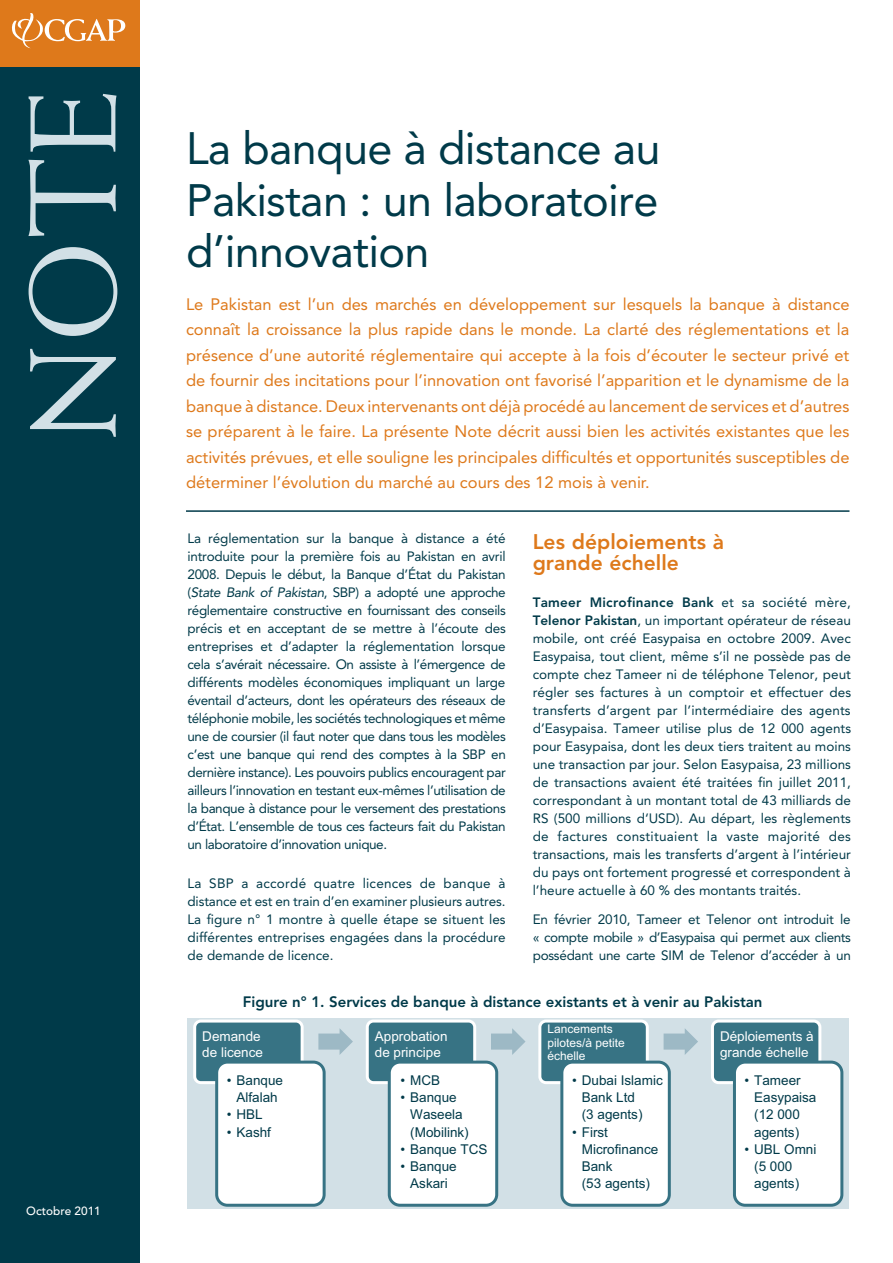
<style>
.page{position:relative;width:893px;height:1263px;background:#fff}
.page>*{position:absolute;margin:0;border:0;box-sizing:border-box;transform-origin:0 0}
.t1{font:123px "Weiss";color:#d2e0e6}
.headine{font:45px/51.8px "Avenir";letter-spacing:-.015em;color:#003a49;text-align:justify}
.subhead_1{font:800 21px/21px "Avenir";color:#de791b}
._1st_Paragraph{font:16.5px/25.5px "Avenir";color:#de791b;text-align:justify}
.table-fig_title{font:800 15px "Avenir";color:#003a49}
.body_text{font:13.5px/18px "Avenir";letter-spacing:-.01em;color:#003a49;text-align:justify}
.t2{font:13.5px/17.2px "Arial";color:#003a49}
.t3{font:13.5px/16.2px "Arial";color:#fff}
.t4{font:12px/13.5px "Arial";color:#fff}
.t5{font:500 11.85px "Avenir";color:#fff}
.s1{font-style:italic}
.s2{font-weight:800}
</style>
<div class="page">
<div style="left:0;top:52px;width:140px;height:1211px;background:#003a49"></div>
<div style="left:0;top:0;width:140px;height:66px;background:#de791b"></div>
<svg style="left:12px;top:13px;width:113px;height:35px"></svg>
<hr style="left:186px;top:510px;width:663px;height:2px;background:#003a49">
<div style="left:188px;top:1018px;width:661px;height:190px;background:#d2e0e6"></div>
<div style="left:195px;top:1021px;width:107px;height:61px;background:#377384;border-radius:6px"></div>
<div style="left:193px;top:1019px;width:111px;height:65px;border:3px solid #fff;border-radius:6px"></div>
<div style="left:217px;top:1062px;width:107px;height:143px;background:#fff;border-radius:11px"></div>
<div style="left:215px;top:1060px;width:111px;height:147px;border:3px solid #377384;border-radius:11px"></div>
<svg style="left:318px;top:1028px;width:35px;height:27px"></svg>
<div style="left:367px;top:1021px;width:108px;height:61px;background:#377384;border-radius:6px"></div>
<div style="left:366px;top:1019px;width:110px;height:65px;border:3px solid #fff;border-radius:6px"></div>
<div style="left:389px;top:1062px;width:108px;height:143px;background:#fff;border-radius:11px"></div>
<div style="left:388px;top:1060px;width:110px;height:147px;border:3px solid #377384;border-radius:11px"></div>
<svg style="left:491px;top:1028px;width:34px;height:27px"></svg>
<div style="left:540px;top:1021px;width:107px;height:61px;background:#377384;border-radius:6px"></div>
<div style="left:538px;top:1019px;width:111px;height:65px;border:3px solid #fff;border-radius:6px"></div>
<div style="left:562px;top:1062px;width:107px;height:143px;background:#fff;border-radius:11px"></div>
<div style="left:560px;top:1060px;width:111px;height:147px;border:3px solid #377384;border-radius:11px"></div>
<svg style="left:664px;top:1029px;width:34px;height:26px"></svg>
<div style="left:712px;top:1021px;width:108px;height:61px;background:#377384;border-radius:6px"></div>
<div style="left:711px;top:1019px;width:110px;height:65px;border:3px solid #fff;border-radius:6px"></div>
<div style="left:734px;top:1062px;width:108px;height:143px;background:#fff;border-radius:11px"></div>
<div style="left:733px;top:1060px;width:110px;height:147px;border:3px solid #377384;border-radius:11px"></div>
<p class="t1" style="left:2px;top:441px;width:353px;rotate:-90deg">NOTE</p>
<p class="t5" style="left:26px;top:1204px;width:76px">Octobre 2011</p>
<p class="headine" style="left:186px;top:123px;width:476px">La banque à distance au Pakistan : un laboratoire d’innovation</p>
<p class="_1st_Paragraph" style="left:186px;top:291px;width:665px">Le Pakistan est l’un des marchés en développement sur lesquels la banque à distance connaît la croissance la plus rapide dans le monde. La clarté des réglementations et la présence d’une autorité réglementaire qui accepte à la fois d’écouter le secteur privé et de fournir des incitations pour l’innovation ont favorisé l’apparition et le dynamisme de la banque à distance. Deux intervenants ont déjà procédé au lancement de services et d’autres se préparent à le faire. La présente Note décrit aussi bien les activités existantes que les activités prévues, et elle souligne les principales difficultés et opportunités susceptibles de</p>
<p class="_1st_Paragraph" style="left:186px;top:470px;width:465px">déterminer l’évolution du marché au cours des 12 mois à venir.</p>
<p class="body_text" style="left:188px;top:529px;width:320px">La réglementation sur la banque à distance a été introduite pour la première fois au Pakistan en avril 2008. Depuis le début, la Banque d’État du Pakistan (<span class="s1">State Bank of Pakistan</span>, SBP) a adopté une approche réglementaire constructive en fournissant des conseils précis et en acceptant de se mettre à l’écoute des entreprises et d’adapter la réglementation lorsque cela s’avérait nécessaire. On assiste à l’émergence de différents modèles économiques impliquant un large éventail d’acteurs, dont les opérateurs des réseaux de téléphonie mobile, les sociétés technologiques et même une de coursier (il faut noter que dans tous les modèles c’est une banque qui rend des comptes à la SBP en dernière instance). Les pouvoirs publics encouragent par ailleurs l’innovation en testant eux-mêmes l’utilisation de la banque à distance pour le versement des prestations d’État. L’ensemble de tous ces facteurs fait du Pakistan un laboratoire d’innovation unique.</p>
<p class="body_text" style="left:188px;top:874px;width:320px">La SBP a accordé quatre licences de banque à distance et est en train d’en examiner plusieurs autres.<br>La figure n° 1 montre à quelle étape se situent les différentes entreprises engagées dans la procédure de demande de licence.</p>
<p class="subhead_1" style="left:533px;top:531px;width:193px">Les déploiements à grande échelle</p>
<p class="body_text" style="left:533px;top:593px;width:320px"><span class="s2">Tameer Microfinance Bank</span> et sa société mère, <span class="s2">Telenor Pakistan</span>, un important opérateur de réseau mobile, ont créé Easypaisa en octobre 2009. Avec Easypaisa, tout client, même s’il ne possède pas de compte chez Tameer ni de téléphone Telenor, peut régler ses factures à un comptoir et effectuer des transferts d’argent par l’intermédiaire des agents d’Easypaisa. Tameer utilise plus de 12 000 agents pour Easypaisa, dont les deux tiers traitent au moins une transaction par jour. Selon Easypaisa, 23 millions de transactions avaient été traitées fin juillet 2011, correspondant à un montant total de 43 milliards de RS (500 millions d‘USD). Au départ, les règlements de factures constituaient la vaste majorité des transactions, mais les transferts d’argent à l’intérieur du pays ont fortement progressé et correspondent à l’heure actuelle à 60 % des montants traités.</p>
<p class="body_text" style="left:533px;top:910px;width:320px">En février 2010, Tameer et Telenor ont introduit le « compte mobile » d’Easypaisa qui permet aux clients possédant une carte SIM de Telenor d’accéder à un</p>
<p class="table-fig_title" style="left:243px;top:993px;width:521px">Figure n° 1. Services de banque à distance existants et à venir au Pakistan</p>
<p class="t3" style="left:202px;top:1028px;width:62px">Demande de licence</p>
<p class="t3" style="left:375px;top:1028px;width:74px">Approbation de principe</p>
<p class="t4" style="left:547px;top:1022px;width:79px">Lancements pilotes/à petite échelle</p>
<p class="t3" style="left:720px;top:1028px;width:95px">Déploiements à grande échelle</p>
<p class="t2" style="left:227px;top:1071px;width:58px;text-align:center">• Banque<br>Alfalah</p>
<p class="t2" style="left:227px;top:1106px;width:37px">• HBL</p>
<p class="t2" style="left:227px;top:1123px;width:46px">• Kashf</p>
<p class="t2" style="left:401px;top:1071px;width:41px">• MCB</p>
<p class="t2" style="left:410px;top:1089px;width:60px;text-indent:-10px">• Banque<br>Waseela (Mobilink)</p>
<p class="t2" style="left:401px;top:1140px;width:88px">• Banque TCS</p>
<p class="t2" style="left:401px;top:1158px;width:58px;text-align:center">• Banque<br>Askari</p>
<p class="t2" style="left:582px;top:1071px;width:83px;text-indent:-10px">• Dubai Islamic<br>Bank Ltd<br>(3 agents)</p>
<p class="t2" style="left:582px;top:1123px;width:78px;text-indent:-10px">• First<br>Microfinance<br>Bank<br>(53 agents)</p>
<p class="t2" style="left:754px;top:1071px;width:64px;text-indent:-10px">• Tameer<br>Easypaisa (12 000 agents)</p>
<p class="t2" style="left:754px;top:1141px;width:64px;text-indent:-10px">• UBL Omni (5 000 agents)</p>
</div>
